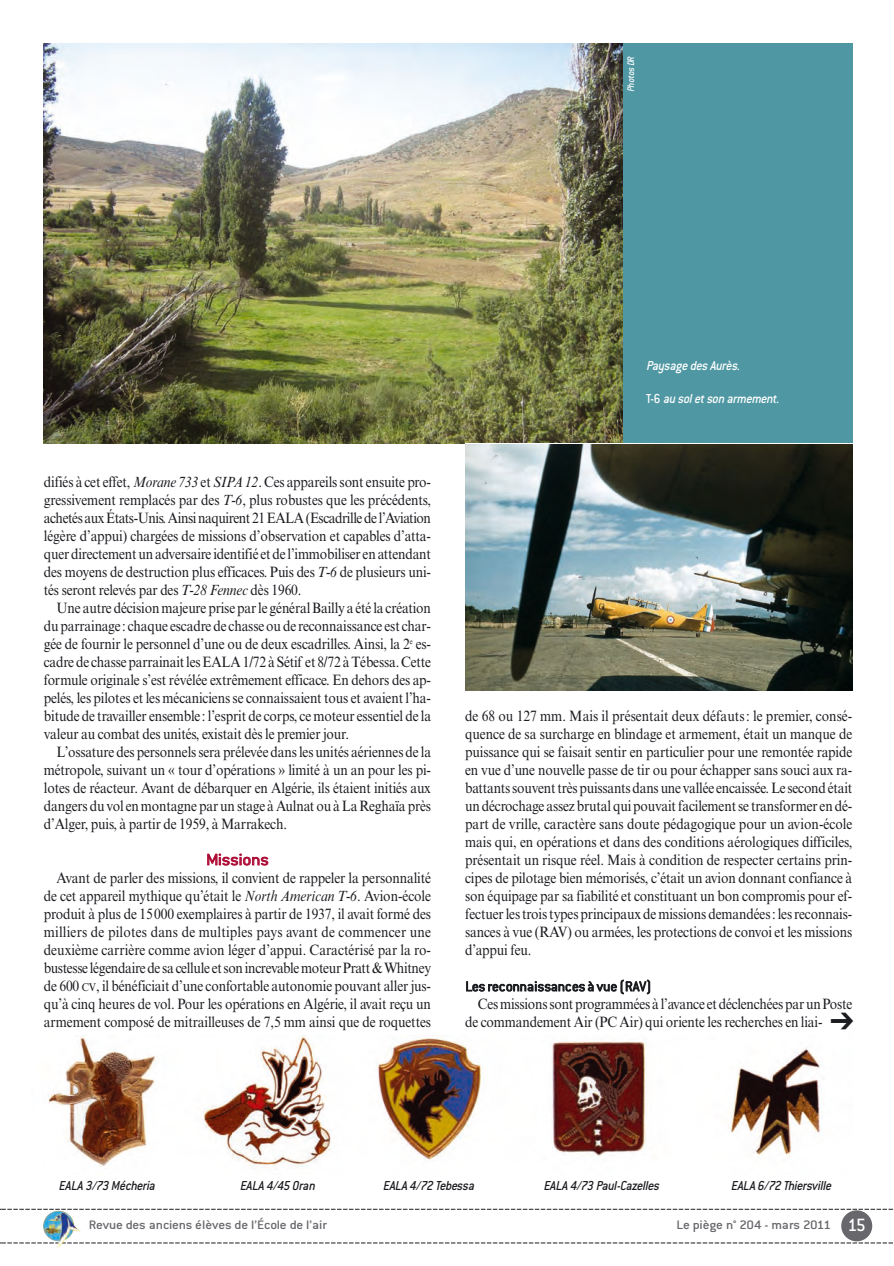
<style>
.page{position:relative;width:894px;height:1266px;background:#fff}
.page>*{position:absolute;margin:0;border:0;box-sizing:border-box;transform-origin:0 0}
.t1{font:300 17.25px "Conduit ITC";color:#ae0b36;scale:1.1 1}
.t2{font:15px/18px "Times NRMT";letter-spacing:-.01em;color:#1b1c20;text-align:justify;scale:.9 1}
.t3{font:300 15px "Conduit ITC";letter-spacing:.005em;color:#1b1c20}
.t4{font:italic 500 14.25px "Conduit ITC";letter-spacing:-.01em;color:#1b1c20;scale:.93 1}
.t5{font:italic 500 14.25px "Conduit ITC";color:#fff;scale:.93 1}
.t6{font:500 13.5px "Conduit ITC";letter-spacing:-.015em;color:#68676c;scale:1.1 1}
.t7{font:italic 500 10.5px "Conduit ITC";color:#fff;scale:.91 1}
.s1{font-style:italic}
.s2{font-size:11.25px}
.s3{font-style:normal}
.s4{font-size:19.5px;color:#fff}
</style>
<div class="page">
<img style="left:0;top:43px;width:893px;height:1206px">
<p class="t7" style="left:627px;top:92px;width:43px;rotate:-90deg">Photos DR</p>
<p class="t2" style="left:44px;top:474px;width:431px">difiés à cet effet, <span class="s1">Morane 733</span> et <span class="s1">SIPA 12</span>. Ces appareils sont ensuite pro&shy;gressivement remplacés par des <span class="s1">T-6</span>, plus robustes que les précédents, achetés aux États-Unis.Ainsi naquirent 21 EALA (Escadrille de l’Aviation légère d’appui) chargées de missions d’observation et capables d’atta&shy;quer directement un adversaire identifié et de l’immobiliser en attendant des moyens de destruction plus efficaces. Puis des <span class="s1">T-6</span> de plusieurs uni&shy;tés seront relevés par des <span class="s1">T-28 Fennec</span> dès 1960.</p>
<p class="t2" style="left:44px;top:600px;width:431px;text-indent:13px">Une autre décision majeure prise par le général Bailly a été la création du parrainage: chaque escadre de chasse ou de reconnaissance est char&shy;gée de fournir le personnel d’une ou de deux escadrilles. Ainsi, la 2<sup>e</sup> es&shy;cadre de chasse parrainait les EALA 1/72 à Sétif et 8/72 à Tébessa. Cette formule originale s’est révélée extrêmement efficace. En dehors des ap&shy;pelés, les pilotes et les mécaniciens se connaissaient tous et avaient l’ha&shy;bitude de travailler ensemble: l’esprit de corps, ce moteur essentiel de la valeur au combat des unités, existait dès le premier jour.</p>
<p class="t2" style="left:44px;top:744px;width:431px;text-indent:13px">L’ossature des personnels sera prélevée dans les unités aériennes de la métropole, suivant un « tour d’opérations » limité à un an pour les pi&shy;lotes de réacteur. Avant de débarquer en Algérie, ils étaient initiés aux dangers du vol en montagne par un stage à Aulnat ou à La Reghaïa près d’Alger, puis, à partir de 1959, à Marrakech.</p>
<p class="t1" style="left:206px;top:853px;width:58px">Missions</p>
<p class="t2" style="left:44px;top:870px;width:431px;text-indent:13px">Avant de parler des missions, il convient de rappeler la personnalité de cet appareil mythique qu’était le <span class="s1">North American T-6</span>. Avion-école produit à plus de 15000 exemplaires à partir de 1937, il avait formé des milliers de pilotes dans de multiples pays avant de commencer une deuxième carrière comme avion léger d’appui. Caractérisé par la ro&shy;bustesse légendaire de sa cellule et son increvable moteur Pratt &amp; Whitney de 600 <span class="s2">CV</span>, il bénéficiait d’une confortable autonomie pouvant aller jus&shy;qu’à cinq heures de vol. Pour les opérations en Algérie, il avait reçu un armement composé de mitrailleuses de 7,5 mm ainsi que de roquettes</p>
<p class="t5" style="left:646px;top:360px;width:105px">Paysage des Aurès.</p>
<p class="t5" style="left:646px;top:393px;width:147px"><span class="s3">T- 6</span> au soletson armement.</p>
<p class="t2" style="left:465px;top:708px;width:431px">de 68 ou 127 mm. Mais il présentait deux défauts : le premier, consé&shy;quence de sa surcharge en blindage et armement, était un manque de puissance qui se faisait sentir en particulier pour une remontée rapide en vue d’une nouvelle passe de tir ou pour échapper sans souci aux ra&shy;battants souvent très puissants dans une vallée encaissée. Le second était un décrochage assez brutal qui pouvait facilement se transformer en dé&shy;part de vrille, caractère sans doute pédagogique pour un avion-école mais qui, en opérations et dans des conditions aérologiques difficiles, présentait un risque réel. Mais à condition de respecter certains prin&shy;cipes de pilotage bien mémorisés, c’était un avion donnant confiance à son équipage par sa fiabilité et constituant un bon compromis pour ef&shy;fectuer les trois types principaux de missions demandées: les reconnais&shy;sances à vue (RAV) ou armées, les protections de convoi et les missions d’appui feu.</p>
<p class="t3" style="left:465px;top:981px;width:187px">Les reconnaissances à vue (RAV)</p>
<p class="t2" style="left:465px;top:996px;width:433px;text-align:right">Ces missions sont programmées à l’avance et déclenchées par un Poste de commandement Air (PC Air) qui oriente les recherches en liai- ➔</p>
<p class="t4" style="left:59px;top:1180px;width:108px">EALA 3/73 Mécheria</p>
<p class="t4" style="left:240px;top:1180px;width:85px">EALA 4/45 Oran</p>
<p class="t4" style="left:383px;top:1180px;width:102px">EALA 4/72 Tebessa</p>
<p class="t4" style="left:543px;top:1180px;width:128px">EALA 4/73 Paul-Cazelles</p>
<p class="t4" style="left:730px;top:1180px;width:112px">EALA 6/72 Thiersville</p>
<p class="t6" style="left:89px;top:1219px;width:218px">Revue des anciens élèves de l’École de l’air</p>
<p class="t6" style="left:676px;top:1219px;width:173px">Le piège n° 204 - mars 2011 <span class="s4">15</span></p>
</div>
